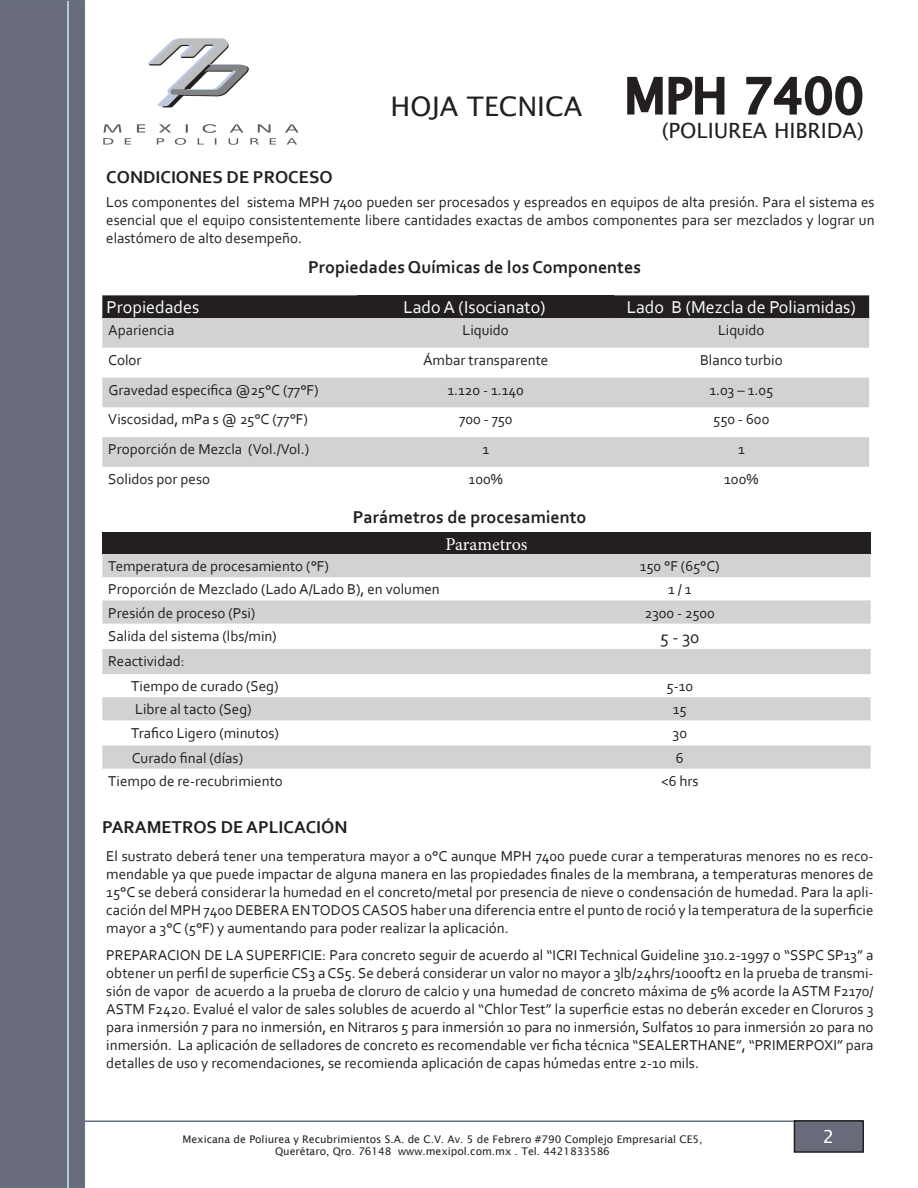
<style>
.page{position:relative;width:918px;height:1188px;background:#fff}
.page>*{position:absolute;margin:0;border:0;box-sizing:border-box;transform-origin:0 0}
.t1{font:27px "Lucida Sans";color:#231f20}
.t2{font:21px "Lucida Sans";color:#231f20}
.t3{font:700 18px "Corbel";color:#231f20}
.t4{font:18px "Corbel";color:#fff}
.t5{font:18px "Minion Pro";letter-spacing:-.005em;color:#fff}
.t6{font:18px "Corbel";color:#231f20}
.t7{font:18px "Lucida Sans";color:#fff}
.t8{font:15px/18px "Corbel";color:#231f20;text-align:justify}
.t9{font:10.5px/12px "Lucida Sans";color:#231f20;text-align:center}
.s1{font-size:48px}
.s2{color:#231f20}
</style>
<div class="page">
<div style="left:1px;top:1px;width:83px;height:1186px;background:#686c7a"></div>
<div style="left:0;top:0;width:85px;height:1188px;border:2px solid #67707c"></div>
<hr style="left:84px;top:1120px;width:779px;height:2px;background:#67707d">
<div style="left:794px;top:1121px;width:69px;height:31px;background:#686c7a"></div>
<div style="left:794px;top:1120px;width:70px;height:33px;border:2px solid #231f20"></div>
<svg style="left:102px;top:318px;width:767px;height:149px;fill:#d1d2d4"></svg>
<div style="left:102px;top:295px;width:767px;height:22px;background:#231f20"></div>
<hr style="left:102px;top:317px;width:256px;height:1px;background:#231f20">
<hr style="left:358px;top:317px;width:256px;height:1px;background:#231f20">
<hr style="left:614px;top:317px;width:255px;height:1px;background:#231f20">
<div style="left:102px;top:533px;width:769px;height:21px;background:#231f20"></div>
<svg style="left:102px;top:554px;width:769px;height:215px;fill:#d1d2d4"></svg>
<hr style="left:67px;top:1px;width:2px;height:1187px;background:#c8eaff">
<img style="left:103px;top:38px;width:196px;height:107px">
<svg style="left:627px;top:76px;width:98px;height:39px"></svg>
<svg style="left:746px;top:76px;width:117px;height:40px"></svg>
<h1 class="t1" style="left:391px;top:91px;width:475px">HOJA TECNICA <span class="s1">MPH 7400</span></h1>
<h2 class="t2" style="left:662px;top:119px;width:204px">(POLIUREA HIBRIDA)</h2>
<p class="t3" style="left:106px;top:166px;width:228px">CONDICIONES DE PROCESO</p>
<p class="t8" style="left:106px;top:192px;width:770px">Los componentes del sistema MPH 7400 pueden ser procesados y espreados en equipos de alta presión. Para el sistema es esencial que el equipo consistentemente libere cantidades exactas de ambos componentes para ser mezclados y lograr un elastómero de alto desempeño.</p>
<p class="t3" style="left:308px;top:256px;width:334px">Propiedades Químicas de los Componentes</p>
<p class="t4" style="left:107px;top:296px;width:94px">Propiedades</p>
<p class="t4" style="left:403px;top:296px;width:166px">Lado A (Isocianato)<span class="s2">oO</span></p>
<p class="t4" style="left:627px;top:296px;width:231px">Lado B (Mezcla de Poliamidas)</p>
<p class="t8" style="left:108px;top:321px;width:68px">Apariencia</p>
<p class="t8" style="left:463px;top:321px;width:48px">Liquido</p>
<p class="t8" style="left:718px;top:321px;width:48px">Liquido</p>
<p class="t8" style="left:108px;top:351px;width:35px">Color</p>
<p class="t8" style="left:423px;top:351px;width:127px">Ámbar transparente</p>
<p class="t8" style="left:700px;top:351px;width:84px">Blanco turbio</p>
<p class="t8" style="left:108px;top:380px;width:212px">Gravedad especifica @25°C (77°F)</p>
<p class="t8" style="left:448px;top:380px;width:78px">1.120 - 1.140</p>
<p class="t8" style="left:709px;top:380px;width:65px">1.03 – 1.05</p>
<p class="t8" style="left:108px;top:410px;width:201px">Viscosidad, mPa s @ 25°C (77°F)</p>
<p class="t8" style="left:459px;top:410px;width:55px">700 - 750</p>
<p class="t8" style="left:713px;top:410px;width:58px">550 - 600</p>
<p class="t8" style="left:108px;top:440px;width:202px">Proporción de Mezcla (Vol./Vol.)</p>
<p class="t8" style="left:482px;top:440px;width:8px">1</p>
<p class="t8" style="left:738px;top:440px;width:8px">1</p>
<p class="t8" style="left:108px;top:470px;width:103px">Solidos por peso</p>
<p class="t8" style="left:469px;top:470px;width:36px">100%</p>
<p class="t8" style="left:724px;top:470px;width:36px">100%</p>
<p class="t3" style="left:353px;top:506px;width:235px">Parámetros de procesamiento</p>
<p class="t5" style="left:445px;top:532px;width:84px">Parametros</p>
<p class="t8" style="left:108px;top:557px;width:222px">Temperatura de procesamiento (°F)</p>
<p class="t8" style="left:640px;top:557px;width:81px">150 °F (65°C)</p>
<p class="t8" style="left:108px;top:580px;width:333px">Proporción de Mezclado (Lado A/Lado B), en volumen</p>
<p class="t8" style="left:668px;top:580px;width:25px">1 / 1</p>
<p class="t8" style="left:108px;top:603px;width:149px">Presión de proceso (Psi)</p>
<p class="t8" style="left:645px;top:603px;width:71px">2300 - 2500</p>
<p class="t8" style="left:108px;top:626px;width:170px">Salida del sistema (lbs/min)</p>
<p class="t6" style="left:660px;top:626px;width:41px">5 - 30</p>
<p class="t8" style="left:131px;top:648px;width:149px;line-height:25px;text-indent:-23px">Reactividad:<br>Tiempo de curado (Seg)</p>
<p class="t8" style="left:667px;top:677px;width:28px">5-10</p>
<p class="t8" style="left:135px;top:700px;width:118px">Libre al tacto (Seg)</p>
<p class="t8" style="left:673px;top:700px;width:15px">15</p>
<p class="t8" style="left:131px;top:723px;width:149px">Trafico Ligero (minutos)</p>
<p class="t8" style="left:673px;top:723px;width:16px">30</p>
<p class="t8" style="left:132px;top:748px;width:113px">Curado final (días)</p>
<p class="t8" style="left:676px;top:748px;width:9px">6</p>
<p class="t8" style="left:108px;top:771px;width:176px">Tiempo de re-recubrimiento</p>
<p class="t8" style="left:661px;top:771px;width:39px">&lt;6 hrs</p>
<p class="t3" style="left:102px;top:816px;width:247px">PARAMETROS DE APLICACIÓN</p>
<p class="t8" style="left:106px;top:847px;width:769px">El sustrato deberá tener una temperatura mayor a 0°C aunque MPH 7400 puede curar a temperaturas menores no es reco&shy;mendable ya que puede impactar de alguna manera en las propiedades finales de la membrana, a temperaturas menores de 15°C se deberá considerar la humedad en el concreto/metal por presencia de nieve o condensación de humedad. Para la apli&shy;cación del MPH 7400 DEBERA EN TODOS CASOS haber una diferencia entre el punto de roció y la temperatura de la superficie mayor a 3°C (5°F) y aumentando para poder realizar la aplicación.</p>
<p class="t8" style="left:106px;top:946px;width:769px">PREPARACION DE LA SUPERFICIE: Para concreto seguir de acuerdo al “ICRI Technical Guideline 310.2-1997 o “SSPC SP13” a obtener un perfil de superficie CS3 a CS5. Se deberá considerar un valor no mayor a 3lb/24hrs/1000ft2 en la prueba de transmi&shy;sión de vapor de acuerdo a la prueba de cloruro de calcio y una humedad de concreto máxima de 5% acorde la ASTM F2170/ ASTM F2420. Evalué el valor de sales solubles de acuerdo al “Chlor Test” la superficie estas no deberán exceder en Cloruros 3 para inmersión 7 para no inmersión, en Nitraros 5 para inmersión 10 para no inmersión, Sulfatos 10 para inmersión 20 para no inmersión. La aplicación de selladores de concreto es recomendable ver ficha técnica “SEALERTHANE”, “PRIMERPOXI” para detalles de uso y recomendaciones, se recomienda aplicación de capas húmedas entre 2-10 mils.</p>
<p class="t9" style="left:182px;top:1133px;width:522px">Mexicana de Poliurea y Recubrimientos S.A. de C.V. Av. 5 de Febrero #790 Complejo Empresarial CE5,<br>Querétaro, Qro. 76148 www.mexipol.com.mx . Tel. 4421833586</p>
<p class="t7" style="left:823px;top:1126px;width:13px">2</p>
</div>
